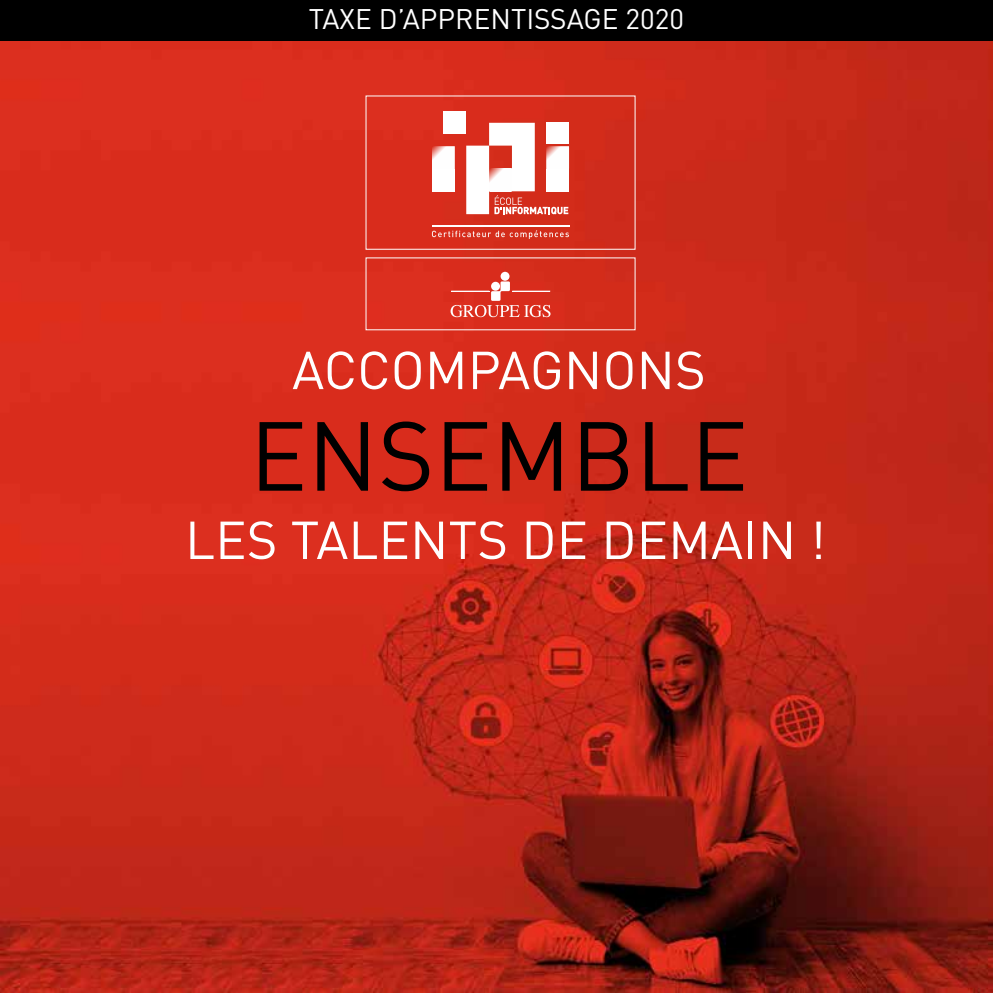
<style>
.page{position:relative;width:993px;height:993px;background:#fff}
.page>*{position:absolute;margin:0;border:0;box-sizing:border-box;transform-origin:0 0}
.t1{font:96.25px "DIN";color:#000}
.t2{font:52.5px "DIN";color:#fff}
.t3{font:28px "DIN";color:#fff}
</style>
<div class="page">
<img style="left:0;top:41px;width:992px;height:951px">
<div style="left:500px;top:272px;width:9px;height:9px;background:#fff;border-radius:50%"></div>
<svg style="left:450px;top:281px;width:100px;height:36px;background:#df5245"></svg>
<hr style="left:451px;top:291px;width:38px;height:1px;background:#fff">
<hr style="left:512px;top:291px;width:38px;height:1px;background:#fff">
<div style="left:443px;top:111px;width:23px;height:23px;background:#fff"></div>
<div style="left:432px;top:169px;width:22px;height:22px;background:#fff"></div>
<svg style="left:432px;top:146px;width:22px;height:23px"></svg>
<hr style="left:432px;top:225px;width:137px;height:1px;background:#fff">
<svg style="left:432px;top:230px;width:136px;height:9px"></svg>
<svg style="left:466px;top:123px;width:103px;height:91px"></svg>
<div style="left:0;top:0;width:992px;height:41px;background:#000"></div>
<p class="t3" style="left:309px;top:2px;width:376px">TAXE D’APPRENTISSAGE 2020</p>
<p class="t2" style="left:292px;top:337px;width:415px">ACCOMPAGNONS</p>
<h1 class="t1" style="left:249px;top:395px;width:500px">ENSEMBLE</h1>
<p class="t2" style="left:185px;top:507px;width:642px">LES TALENTS DE DEMAIN !</p>
</div>
